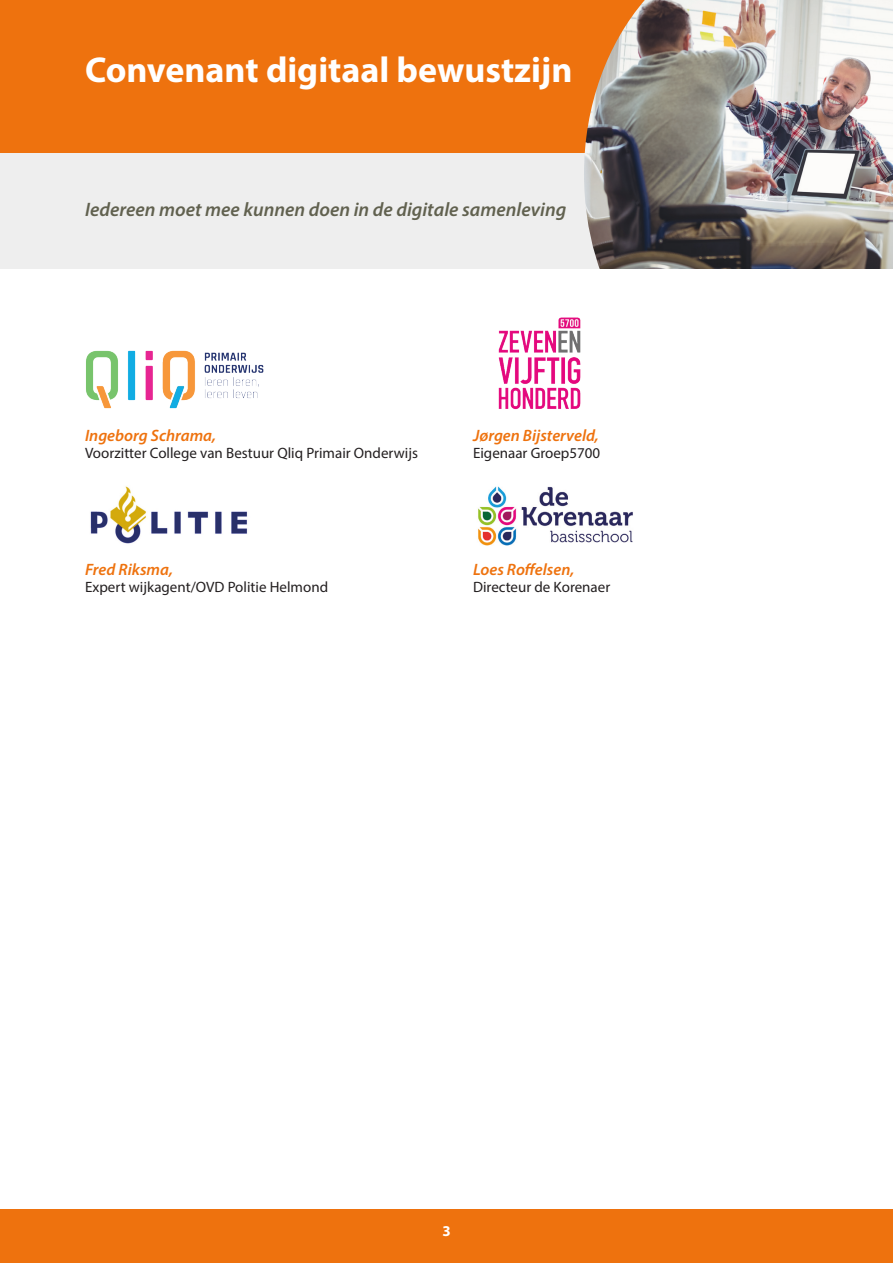
<style>
.page{position:relative;width:893px;height:1263px;background:#fff}
.page>*{position:absolute;margin:0;border:0;box-sizing:border-box;transform-origin:0 0}
.t1{font:700 36px "Myriad Pro";color:#fff}
.t2{font:italic 600 19.5px "Myriad Pro";color:#61614f}
.platte_tekst{font:italic 600 16.5px "Myriad Pro";color:#ee720e}
.platte_tekst-2{font:15px "Myriad Pro";color:#231f20}
.t3{font:700 15px "Myriad Pro";color:#fff}
</style>
<div class="page">
<div style="left:0;top:1210px;width:893px;height:53px;background:#ee720e"></div>
<div style="left:0;top:152px;width:893px;height:117px;background:#eee"></div>
<div style="left:0;top:0;width:680px;height:152px;background:#ee720e"></div>
<img style="left:584px;top:0;width:309px;height:269px">
<img style="left:86px;top:350px;width:178px;height:59px">
<img style="left:498px;top:317px;width:83px;height:93px">
<img style="left:90px;top:486px;width:157px;height:58px">
<img style="left:478px;top:486px;width:155px;height:60px">
<h1 class="t1" style="left:85px;top:47px;width:489px">Convenant digitaal bewustzijn</h1>
<h2 class="t2" style="left:85px;top:197px;width:483px">Iedereen moet mee kunnen doen in de digitale samenleving</h2>
<p class="platte_tekst" style="left:85px;top:425px;width:133px">Ingeborg Schrama,</p>
<p class="platte_tekst-2" style="left:85px;top:444px;width:334px">Voorzitter College van Bestuur Qliq Primair Onderwijs</p>
<p class="platte_tekst" style="left:85px;top:558px;width:89px">Fred Riksma,</p>
<p class="platte_tekst-2" style="left:85px;top:577px;width:245px">Expert wijkagent/OVD Politie Helmond</p>
<p class="platte_tekst" style="left:473px;top:425px;width:127px">Jørgen Bijsterveld,</p>
<p class="platte_tekst-2" style="left:473px;top:444px;width:129px">Eigenaar Groep5700</p>
<p class="platte_tekst" style="left:473px;top:558px;width:103px">Loes Roffelsen,</p>
<p class="platte_tekst-2" style="left:473px;top:577px;width:139px">Directeur de Korenaer</p>
<p class="t3" style="left:442px;top:1221px;width:10px">3</p>
</div>
